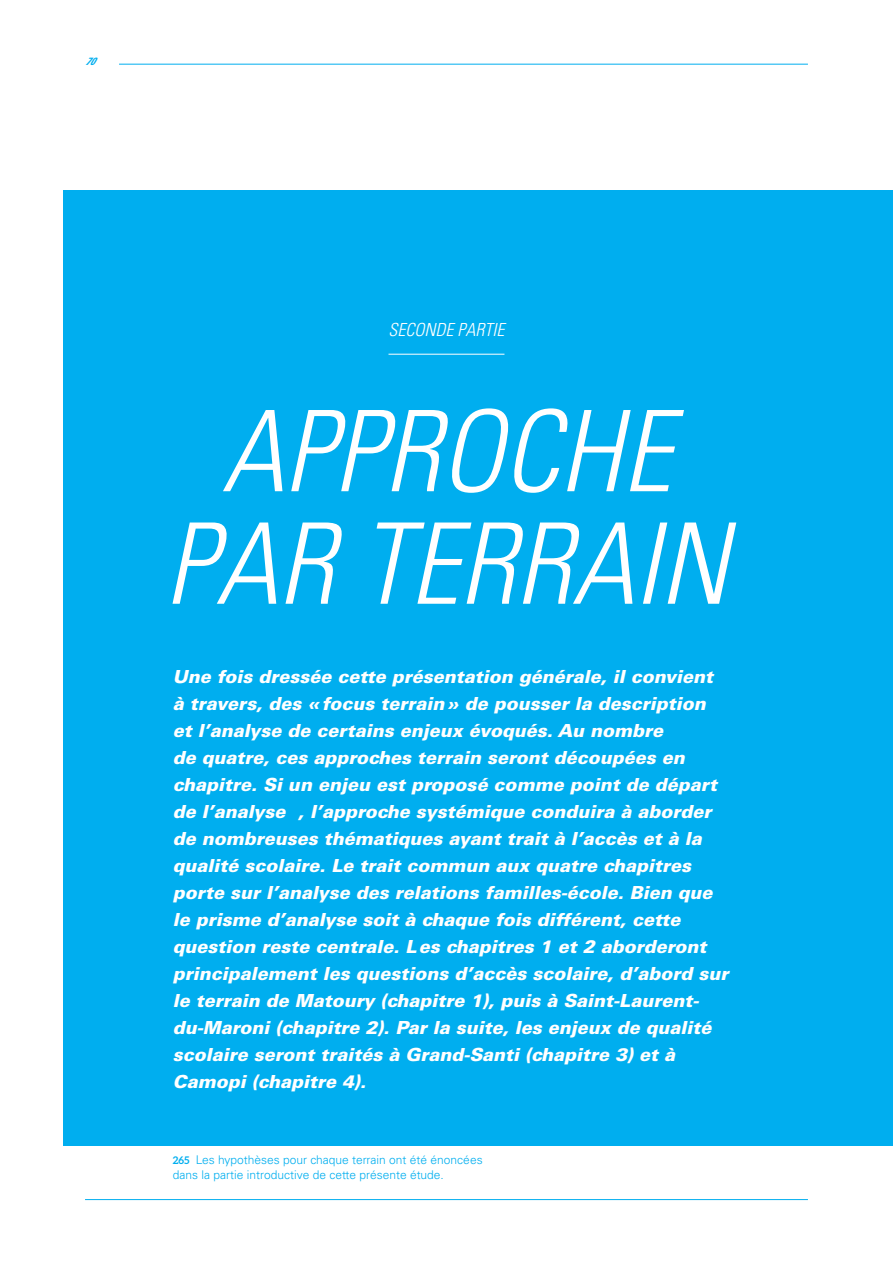
<style>
.page{position:relative;width:893px;height:1263px;background:#fff}
.page>*{position:absolute;margin:0;border:0;box-sizing:border-box;transform-origin:0 0}
.t1{font:italic 300 condensed 112.5px/112.5px "Univers LT Std";color:#fff;text-align:center}
.t2{font:italic 900 18px/27px "Univers LT Std";color:#fff}
.t3{font:italic 300 condensed 18px "Univers LT Std";color:#fff}
.t4{font:300 12px/15px "Univers LT Std";color:#00aeef}
.t5{font:italic 700 condensed 10.5px "Univers LT Std";color:#00aeef}
.s1{font-family:"Aleo";font-weight:700;font-size:10.5px}
</style>
<div class="page">
<div style="left:64px;top:190px;width:829px;height:956px;background:#00aeef"></div>
<hr style="left:85px;top:1199px;width:723px;height:1px;background:#00aeef">
<hr style="left:388px;top:354px;width:116px;height:1px;background:#fff">
<hr style="left:119px;top:64px;width:689px;height:1px;background:#00aeef">
<p class="t5" style="left:85px;top:54px;width:11px">70</p>
<p class="t3" style="left:388px;top:319px;width:117px">SECONDE PARTIE</p>
<h1 class="t1" style="left:165px;top:397px;width:564px">APPROCHE<br>PAR TERRAIN</h1>
<p class="t2" style="left:173px;top:663px;width:546px">Une fois dressée cette présentation générale, il convient à travers, des «focus terrain» de pousser la description et l’analyse de certains enjeux évoqués. Au nombre<br>de quatre, ces approches terrain seront découpées en chapitre. Si un enjeu est proposé comme point de départ de l’analyse</p>
<p class="t2" style="left:173px;top:798px;width:557px;text-indent:125px">, l’approche systémique conduira à aborder de nombreuses thématiques ayant trait à l’accès et à la qualité scolaire. Le trait commun aux quatre chapitres porte sur l’analyse des relations familles-école. Bien que le prisme d’analyse soit à chaque fois différent, cette question reste centrale. Les chapitres 1 et 2 aborderont principalement les questions d’accès scolaire, d’abord sur le terrain de Matoury (chapitre 1), puis à Saint-Laurent&shy;du-Maroni (chapitre 2). Par la suite, les enjeux de qualité scolaire seront traités à Grand-Santi (chapitre 3) et à Camopi (chapitre 4).</p>
<p class="t4" style="left:173px;top:1152px;width:311px"><span class="s1">265</span> Les hypothèses pour chaque terrain ont été énoncées dans la partie introductive de cette présente étude.</p>
</div>
